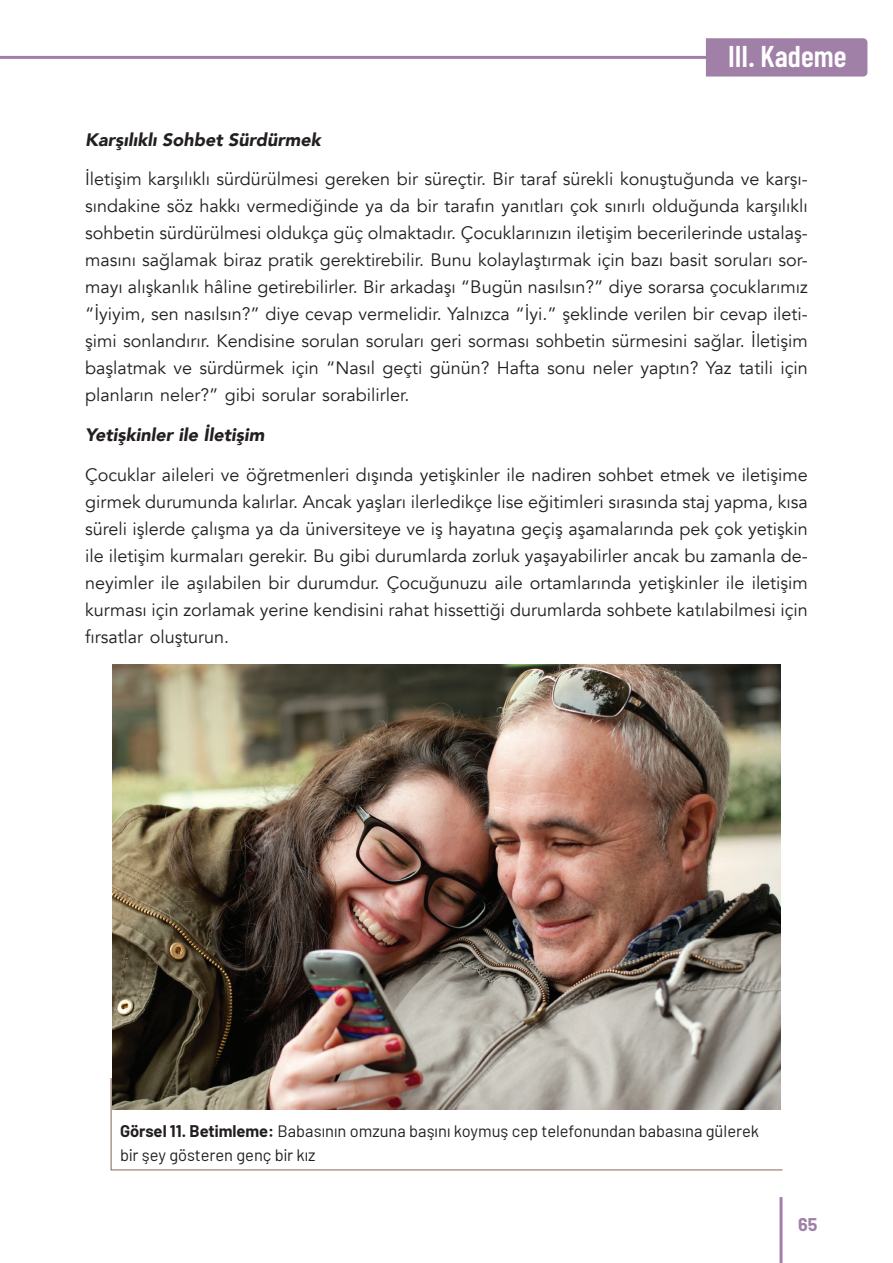
<style>
.page{position:relative;width:893px;height:1263px;background:#fff}
.page>*{position:absolute;margin:0;border:0;box-sizing:border-box;transform-origin:0 0}
.t1{font:600 30px "Barlow Condensed";color:#fff}
.t2{font:18px/27px "Avenir";color:#231f20;text-align:justify}
.t3{font:italic 900 18px "Avenir";color:#231f20}
.t4{font:700 18px "Barlow";color:#a080a7}
.t5{font:16.5px/24px "Barlow";color:#231f20}
.s1{font-weight:700}
</style>
<div class="page">
<hr style="left:779px;top:1197px;width:3px;height:66px;background:#a080a7">
<div style="left:706px;top:38px;width:161px;height:39px;background:#a080a7"></div>
<hr style="left:0;top:56px;width:710px;height:3px;background:#a080a7">
<img style="left:113px;top:665px;width:667px;height:412px">
<svg style="left:110px;top:1077px;width:673px;height:94px"></svg>
<h1 class="t1" style="left:728px;top:34px;width:120px">III. Kademe</h1>
<p class="t3" style="left:85px;top:124px;width:237px">Karşılıklı Sohbet Sürdürmek</p>
<p class="t2" style="left:85px;top:166px;width:724px">İletişim karşılıklı sürdürülmesi gereken bir süreçtir. Bir taraf sürekli konuştuğunda ve karşı&shy;sındakine söz hakkı vermediğinde ya da bir tarafın yanıtları çok sınırlı olduğunda karşılıklı sohbetin sürdürülmesi oldukça güç olmaktadır. Çocuklarınızın iletişim becerilerinde ustalaş&shy;masını sağlamak biraz pratik gerektirebilir. Bunu kolaylaştırmak için bazı basit soruları sor&shy;mayı alışkanlık hâline getirebilirler. Bir arkadaşı “Bugün nasılsın?” diye sorarsa çocuklarımız “İyiyim, sen nasılsın?” diye cevap vermelidir. Yalnızca “İyi.” şeklinde verilen bir cevap ileti&shy;şimi sonlandırır. Kendisine sorulan soruları geri sorması sohbetin sürmesini sağlar. İletişim başlatmak ve sürdürmek için “Nasıl geçti günün? Hafta sonu neler yaptın? Yaz tatili için planların neler?” gibi sorular sorabilirler.</p>
<p class="t3" style="left:85px;top:420px;width:181px">Yetişkinler ile İletişim</p>
<p class="t2" style="left:85px;top:461px;width:724px">Çocuklar aileleri ve öğretmenleri dışında yetişkinler ile nadiren sohbet etmek ve iletişime girmek durumunda kalırlar. Ancak yaşları ilerledikçe lise eğitimleri sırasında staj yapma, kısa süreli işlerde çalışma ya da üniversiteye ve iş hayatına geçiş aşamalarında pek çok yetişkin ile iletişim kurmaları gerekir. Bu gibi durumlarda zorluk yaşayabilirler ancak bu zamanla de&shy;neyimler ile aşılabilen bir durumdur. Çocuğunuzu aile ortamlarında yetişkinler ile iletişim kurması için zorlamak yerine kendisini rahat hissettiği durumlarda sohbete katılabilmesi için fırsatlar oluşturun.</p>
<p class="t5" style="left:120px;top:1118px;width:641px"><span class="s1">Görsel 11. Betimleme:</span> Babasının omzuna başını koymuş cep telefonundan babasına gülerek bir şey gösteren genç bir kız</p>
<p class="t4" style="left:798px;top:1211px;width:21px">65</p>
</div>
